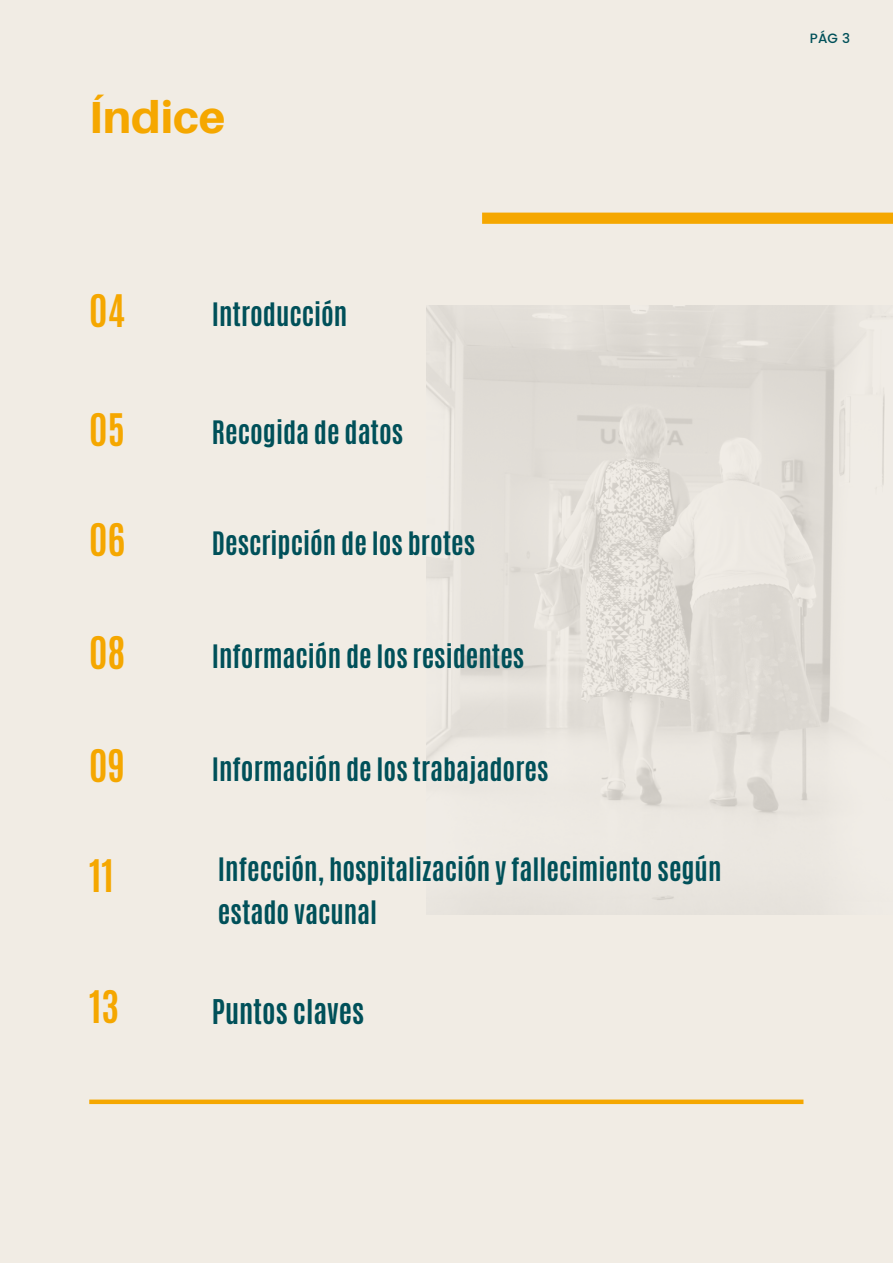
<style>
.page{position:relative;width:893px;height:1264px;background:#fff}
.page>*{position:absolute;margin:0;border:0;box-sizing:border-box;transform-origin:0 0}
.t1{font:800 45px "Aileron";color:#f5a700}
.t2{font:700 37.5px "Antonio";color:#f5a700}
.t3{font:700 28.5px "Antonio";color:#005059}
.t4{font:700 27px/43.8px "Antonio";color:#005059}
.t5{font:500 13.5px "Poppins";color:#005059}
</style>
<div class="page">
<div style="left:0;top:0;width:892px;height:1262px;background:#f1ece4"></div>
<img style="left:426px;top:306px;width:466px;height:608px">
<div style="left:482px;top:212px;width:410px;height:12px;background:#f5a700"></div>
<div style="left:89px;top:1099px;width:714px;height:5px;background:#f5a700"></div>
<h1 class="t1" style="left:89px;top:89px;width:138px">Índice</h1>
<h2 class="t2" style="left:89px;top:284px;width:37px">04</h2>
<p class="t4" style="left:212px;top:292px;width:137px">Introducción</p>
<h2 class="t2" style="left:89px;top:402px;width:37px">05</h2>
<p class="t4" style="left:212px;top:411px;width:193px">Recogida de datos</p>
<h2 class="t2" style="left:89px;top:513px;width:37px">06</h2>
<p class="t4" style="left:212px;top:521px;width:265px">Descripción de los brotes</p>
<h2 class="t2" style="left:89px;top:626px;width:37px">08</h2>
<p class="t4" style="left:212px;top:634px;width:314px">Información de los residentes</p>
<h2 class="t2" style="left:89px;top:739px;width:37px">09</h2>
<p class="t4" style="left:212px;top:747px;width:338px">Información de los trabajadores</p>
<h2 class="t2" style="left:89px;top:849px;width:26px">11</h2>
<p class="t4" style="left:218px;top:847px;width:505px">Infección, hospitalización y fallecimiento según estado vacunal</p>
<h2 class="t2" style="left:89px;top:980px;width:31px">13</h2>
<p class="t3" style="left:212px;top:991px;width:154px">Puntos claves</p>
<p class="t5" style="left:809px;top:30px;width:42px">PÁG 3</p>
</div>
